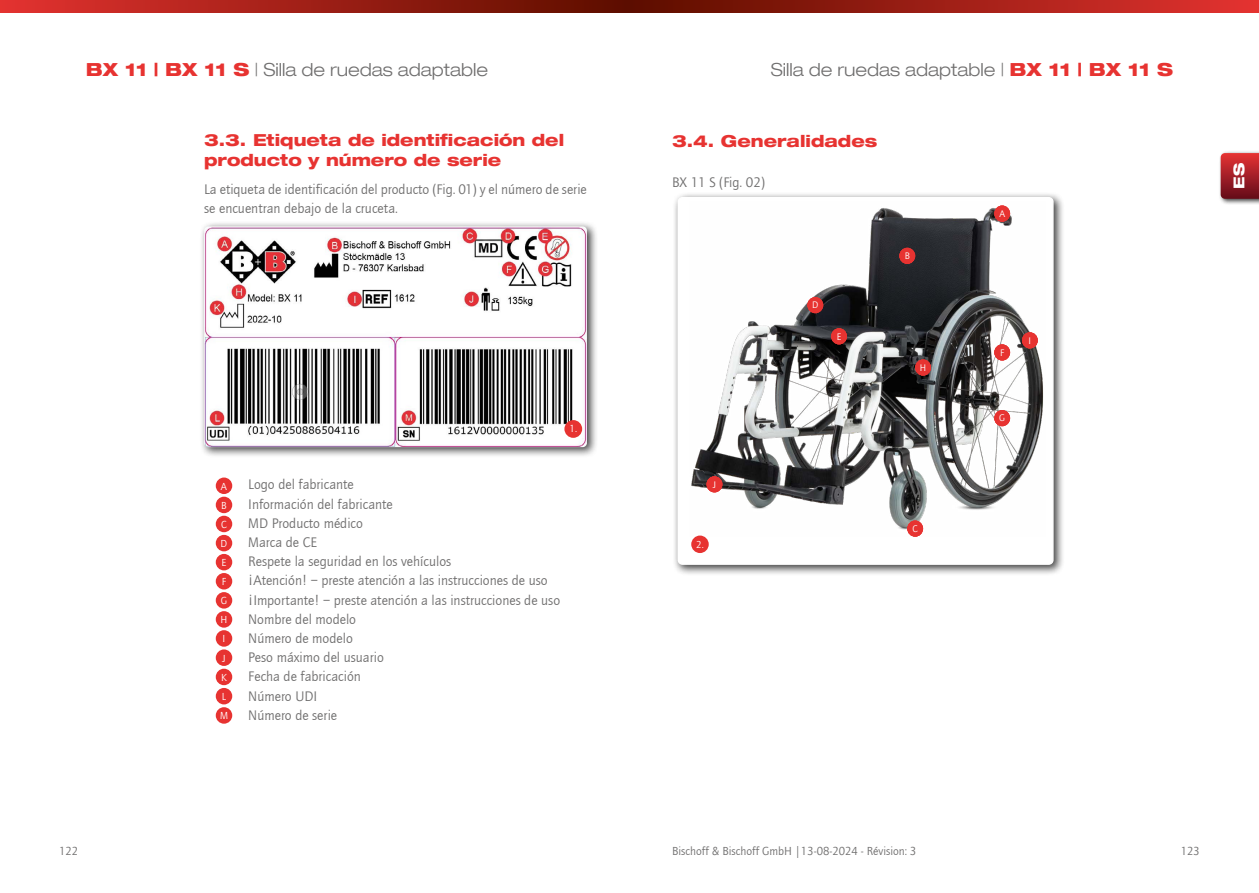
<style>
.page{position:relative;width:1259px;height:893px;background:#fff}
.page>*{position:absolute;margin:0;border:0;box-sizing:border-box;transform-origin:0 0}
.t1{font:300 18px "Helve Neu Lig Ext";color:#706f6f}
.t2{font:800 16.5px/19.5px "Helve Neu Hea Ext";color:#e73331}
.t3{font:800 15px "Helve Neu Hea Ext";color:#fff}
.t4{font:14.25px/19.2px "Quay Sans";color:#706f6f}
.t5{font:12px "Quay Sans";color:#706f6f}
.t6{font:10.5px/19.2px "Quay Sans";color:#fff}
.t7{font:10.35px "Quay Sans";color:#fff}
.t8{font:9.75px "Quay Sans";color:#fff}
.s1{font-family:"Helve Neu Hea Ext";font-weight:800;color:#e73331}
</style>
<div class="page">
<svg style="left:0;top:0;width:629px;height:13px;background:#9f1f16"></svg>
<svg style="left:629px;top:0;width:630px;height:13px;background:#9f1f16"></svg>
<div style="left:1218px;top:150px;width:41px;height:55px;background:#000;opacity:.75"></div>
<svg style="left:1220px;top:153px;width:39px;height:46px;background:#a5242b"></svg>
<div style="left:199px;top:221px;width:399px;height:237px;background:#000;opacity:.75"></div>
<img style="left:204px;top:226px;width:383px;height:221px">
<div style="left:564px;top:420px;width:18px;height:18px;background:#e73331;border-radius:50%"></div>
<div style="left:672px;top:192px;width:392px;height:384px;background:#000;opacity:.75"></div>
<div style="left:678px;top:198px;width:375px;height:366px;background:#fff;border-radius:4px"></div>
<div style="left:677px;top:197px;width:376px;height:368px;border:1px solid #fff;border-radius:4px"></div>
<div style="left:691px;top:536px;width:18px;height:17px;background:#e73331;border-radius:50%"></div>
<img style="left:691px;top:205px;width:352px;height:332px">
<div style="left:994px;top:206px;width:16px;height:16px;background:#e73331;border-radius:50%"></div>
<div style="left:899px;top:248px;width:16px;height:16px;background:#e73331;border-radius:50%"></div>
<div style="left:807px;top:297px;width:16px;height:16px;background:#e73331;border-radius:50%"></div>
<div style="left:831px;top:328px;width:16px;height:16px;background:#e73331;border-radius:50%"></div>
<div style="left:994px;top:344px;width:16px;height:16px;background:#e73331;border-radius:50%"></div>
<div style="left:994px;top:410px;width:16px;height:16px;background:#e73331;border-radius:50%"></div>
<div style="left:915px;top:359px;width:16px;height:17px;background:#e73331;border-radius:50%"></div>
<div style="left:1022px;top:332px;width:15px;height:16px;background:#e73331;border-radius:50%"></div>
<div style="left:706px;top:476px;width:16px;height:16px;background:#e73331;border-radius:50%"></div>
<div style="left:907px;top:521px;width:16px;height:16px;background:#e73331;border-radius:50%"></div>
<div style="left:216px;top:477px;width:16px;height:17px;background:#e73331;border-radius:50%"></div>
<div style="left:216px;top:497px;width:16px;height:16px;background:#e73331;border-radius:50%"></div>
<div style="left:216px;top:516px;width:16px;height:16px;background:#e73331;border-radius:50%"></div>
<div style="left:216px;top:535px;width:16px;height:16px;background:#e73331;border-radius:50%"></div>
<div style="left:216px;top:554px;width:16px;height:16px;background:#e73331;border-radius:50%"></div>
<div style="left:216px;top:573px;width:16px;height:16px;background:#e73331;border-radius:50%"></div>
<div style="left:216px;top:592px;width:16px;height:17px;background:#e73331;border-radius:50%"></div>
<div style="left:216px;top:611px;width:16px;height:17px;background:#e73331;border-radius:50%"></div>
<div style="left:216px;top:630px;width:16px;height:17px;background:#e73331;border-radius:50%"></div>
<div style="left:216px;top:649px;width:16px;height:17px;background:#e73331;border-radius:50%"></div>
<div style="left:216px;top:669px;width:16px;height:16px;background:#e73331;border-radius:50%"></div>
<div style="left:216px;top:688px;width:16px;height:16px;background:#e73331;border-radius:50%"></div>
<div style="left:216px;top:707px;width:16px;height:17px;background:#e73331;border-radius:50%"></div>
<p class="t1" style="left:86px;top:59px;width:404px"><span class="s1">BX 11 | BX 11 S</span> | Silla de ruedas adaptable</p>
<p class="t1" style="left:771px;top:59px;width:404px">Silla de ruedas adaptable | <span class="s1">BX 11 | BX 11 S</span></p>
<p class="t2" style="left:204px;top:130px;width:361px">3.3. Etiqueta de identificación del producto y número de serie</p>
<p class="t4" style="left:204px;top:179px;width:384px">La etiqueta de identificación del producto (Fig. 01) y el número de serie se encuentran debajo de la cruceta.</p>
<p class="t6" style="left:220px;top:477px;width:9px">A<br>B<br>C<br>D<br>E<br>F<br>G<br>H<br>I<br>J<br>K<br>L<br>M</p>
<p class="t6" style="left:569px;top:419px;width:9px">1.</p>
<p class="t4" style="left:248px;top:475px;width:313px">Logo del fabricante<br>Información del fabricante<br>MD Producto médico<br>Marca de CE<br>Respete la seguridad en los vehículos<br>¡Atención! – preste atención a las instrucciones de uso ¡Importante! – preste atención a las instrucciones de uso<br>Nombre del modelo<br>Número de modelo<br>Peso máximo del usuario<br>Fecha de fabricación<br>Número UDI<br>Número de serie</p>
<p class="t2" style="left:672px;top:131px;width:207px">3.4. Generalidades</p>
<p class="t4" style="left:672px;top:173px;width:95px">BX 11 S (Fig. 02)</p>
<p class="t8" style="left:812px;top:300px;width:8px">D</p>
<p class="t8" style="left:836px;top:331px;width:6px">E</p>
<p class="t8" style="left:904px;top:251px;width:7px">B</p>
<p class="t8" style="left:920px;top:362px;width:8px">H</p>
<p class="t8" style="left:713px;top:479px;width:5px">J</p>
<p class="t7" style="left:696px;top:539px;width:9px">2.</p>
<p class="t8" style="left:912px;top:523px;width:7px">CL</p>
<p class="t8" style="left:999px;top:208px;width:7px">A</p>
<p class="t8" style="left:1000px;top:347px;width:6px">F</p>
<p class="t8" style="left:999px;top:413px;width:7px">G</p>
<p class="t8" style="left:1028px;top:335px;width:4px">I</p>
<p class="t3" style="left:1229px;top:189px;width:27px;rotate:-90deg">ES</p>
<p class="t5" style="left:672px;top:845px;width:246px">Bischoff &amp; Bischoff GmbH |13-08-2024 - Révision: 3</p>
<p class="t5" style="left:59px;top:845px;width:21px">122</p>
<p class="t5" style="left:1180px;top:845px;width:21px">123</p>
</div>
